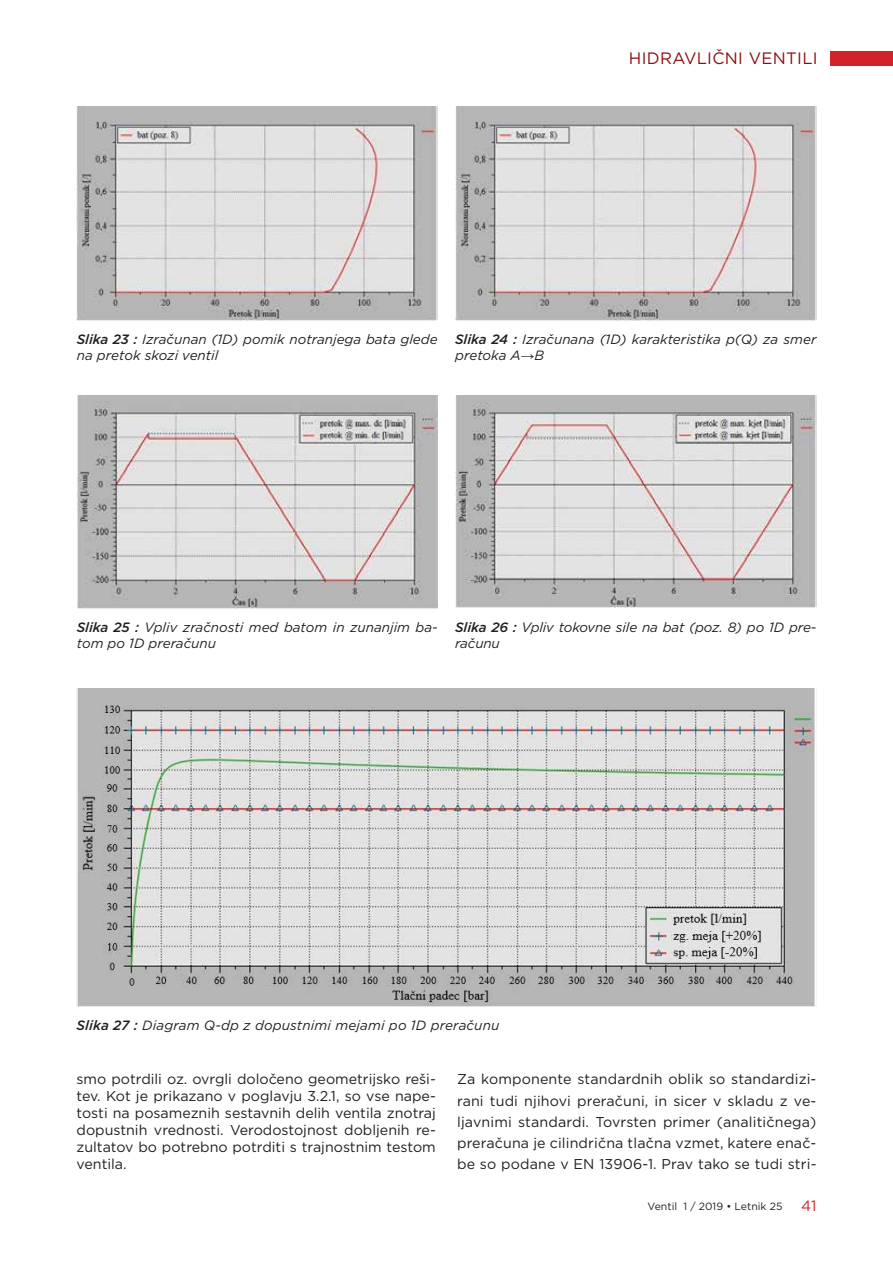
<style>
.page{position:relative;width:893px;height:1263px;background:#fff}
.page>*{position:absolute;margin:0;border:0;box-sizing:border-box;transform-origin:0 0}
.t1{font:16.5px "Gotham";letter-spacing:.02em;color:#8b0e11}
.t2{font:15px "Gotham";color:#d2232a}
.t3{font:14.25px/17px "Gotham";color:#231f20;text-align:justify}
.t4{font:italic 13.5px/16.2px "Gotham";color:#231f20}
.t5{font:10.5px "Gotham";color:#231f20}
.s1{font-weight:500}
.s2{font-family:"Arial Narrow";font-style:normal}
</style>
<div class="page">
<div style="left:831px;top:51px;width:62px;height:14px;background:#d2232a"></div>
<img style="left:77px;top:689px;width:738px;height:318px">
<img style="left:77px;top:106px;width:361px;height:214px">
<img style="left:77px;top:395px;width:361px;height:213px">
<img style="left:455px;top:106px;width:361px;height:214px">
<img style="left:455px;top:395px;width:361px;height:213px">
<p class="t1" style="left:629px;top:48px;width:190px">HIDRAVLIČNI VENTILI</p>
<p class="t4" style="left:77px;top:331px;width:362px"><span class="s1">Slika 23 :</span> Izračunan (1D) pomik notranjega bata glede na pretok skozi ventil</p>
<p class="t4" style="left:455px;top:331px;width:363px"><span class="s1">Slika 24 :</span> Izračunana (1D) karakteristika p(Q) za smer pretoka A<span class="s2">→</span>B</p>
<p class="t4" style="left:77px;top:619px;width:362px"><span class="s1">Slika 25 :</span> Vpliv zračnosti med batom in zunanjim ba&shy;tom po 1D preračunu</p>
<p class="t4" style="left:455px;top:619px;width:363px"><span class="s1">Slika 26 :</span> Vpliv tokovne sile na bat (poz. 8) po 1D pre&shy;računu</p>
<p class="t4" style="left:77px;top:1017px;width:424px"><span class="s1">Slika 27 :</span> Diagram Q-dp z dopustnimi mejami po 1D preračunu</p>
<p class="t3" style="left:77px;top:1070px;width:361px">smo potrdili oz. ovrgli določeno geometrijsko reši&shy;tev. Kot je prikazano v poglavju 3.2.1, so vse nape&shy;tosti na posameznih sestavnih delih ventila znotraj dopustnih vrednosti. Verodostojnost dobljenih re&shy;zultatov bo potrebno potrditi s trajnostnim testom ventila.</p>
<p class="t3" style="left:457px;top:1068px;width:361px;line-height:21.3px">Za komponente standardnih oblik so standardizi&shy;rani tudi njihovi preračuni, in sicer v skladu z ve&shy;ljavnimi standardi. Tovrsten primer (analitičnega) preračuna je cilindrična tlačna vzmet, katere enač&shy;be so podane v EN 13906-1. Prav tako se tudi stri-</p>
<p class="t5" style="left:648px;top:1199px;width:136px">Ventil 1 / 2019 • Letnik 25</p>
<p class="t2" style="left:801px;top:1196px;width:17px">41</p>
</div>
